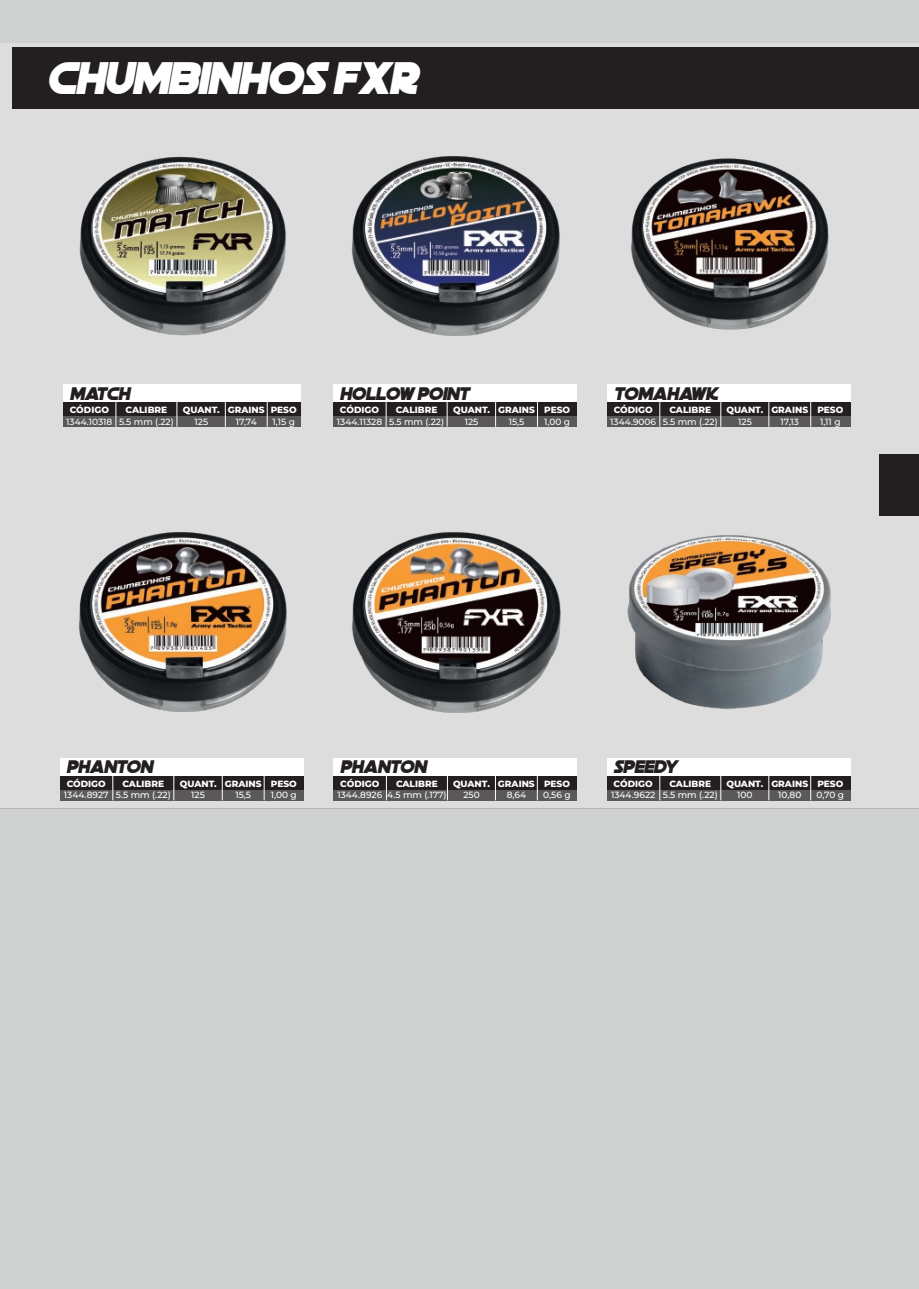
<style>
.page{position:relative;width:919px;height:1289px;background:#fff}
.page>*{position:absolute;margin:0;border:0;box-sizing:border-box;transform-origin:0 0}
.t1{font:italic 45px "Death Star";color:#fff}
.t2{font:italic 18px "Death Star";color:#231f20}
.t3{font:500 9px "Montserrat";color:#fff}
.t4{font:800 9px "Montserrat";color:#fff}
</style>
<div class="page">
<div style="left:0;top:808px;width:918px;height:480px;background:#cfd1d0"></div>
<div style="left:0;top:43px;width:918px;height:765px;background:#dedddd"></div>
<div style="left:13px;top:48px;width:905px;height:61px;background:#231f20"></div>
<div style="left:63px;top:385px;width:237px;height:17px;background:#fff"></div>
<div style="left:63px;top:402px;width:237px;height:14px;background:#231f20"></div>
<div style="left:63px;top:416px;width:237px;height:10px;background:#5b5859"></div>
<svg style="left:177px;top:402px;width:1px;height:24px"></svg>
<svg style="left:225px;top:402px;width:1px;height:24px"></svg>
<svg style="left:267px;top:402px;width:1px;height:24px"></svg>
<svg style="left:116px;top:402px;width:1px;height:24px"></svg>
<img style="left:79px;top:156px;width:207px;height:180px">
<img style="left:351px;top:156px;width:209px;height:181px">
<div style="left:60px;top:775px;width:244px;height:14px;background:#231f20"></div>
<div style="left:60px;top:758px;width:244px;height:17px;background:#fff"></div>
<div style="left:60px;top:789px;width:244px;height:11px;background:#5b5859"></div>
<svg style="left:173px;top:775px;width:1px;height:25px"></svg>
<svg style="left:222px;top:775px;width:1px;height:25px"></svg>
<svg style="left:264px;top:775px;width:1px;height:25px"></svg>
<svg style="left:112px;top:775px;width:1px;height:25px"></svg>
<img style="left:78px;top:532px;width:209px;height:181px">
<img style="left:631px;top:158px;width:198px;height:172px">
<img style="left:627px;top:535px;width:204px;height:174px">
<img style="left:352px;top:532px;width:209px;height:181px">
<div style="left:333px;top:385px;width:244px;height:17px;background:#fff"></div>
<div style="left:333px;top:402px;width:244px;height:14px;background:#231f20"></div>
<div style="left:333px;top:416px;width:244px;height:10px;background:#5b5859"></div>
<svg style="left:447px;top:402px;width:1px;height:24px"></svg>
<svg style="left:495px;top:402px;width:1px;height:24px"></svg>
<svg style="left:537px;top:402px;width:1px;height:24px"></svg>
<svg style="left:386px;top:402px;width:1px;height:24px"></svg>
<div style="left:607px;top:385px;width:243px;height:17px;background:#fff"></div>
<div style="left:607px;top:402px;width:243px;height:14px;background:#231f20"></div>
<div style="left:607px;top:416px;width:243px;height:10px;background:#5b5859"></div>
<svg style="left:720px;top:402px;width:1px;height:24px"></svg>
<svg style="left:768px;top:402px;width:1px;height:24px"></svg>
<svg style="left:810px;top:402px;width:1px;height:24px"></svg>
<svg style="left:659px;top:402px;width:1px;height:24px"></svg>
<div style="left:333px;top:758px;width:243px;height:17px;background:#fff"></div>
<div style="left:333px;top:775px;width:243px;height:14px;background:#231f20"></div>
<div style="left:333px;top:789px;width:243px;height:11px;background:#5b5859"></div>
<svg style="left:447px;top:775px;width:1px;height:25px"></svg>
<svg style="left:495px;top:775px;width:1px;height:25px"></svg>
<svg style="left:537px;top:775px;width:1px;height:25px"></svg>
<svg style="left:386px;top:775px;width:1px;height:25px"></svg>
<div style="left:607px;top:758px;width:243px;height:17px;background:#fff"></div>
<div style="left:607px;top:775px;width:243px;height:14px;background:#231f20"></div>
<div style="left:607px;top:789px;width:243px;height:11px;background:#5b5859"></div>
<svg style="left:720px;top:775px;width:1px;height:25px"></svg>
<svg style="left:768px;top:775px;width:1px;height:25px"></svg>
<svg style="left:810px;top:775px;width:1px;height:25px"></svg>
<svg style="left:659px;top:775px;width:1px;height:25px"></svg>
<div style="left:879px;top:454px;width:39px;height:62px;background:#231f20"></div>
<div style="left:0;top:0;width:918px;height:43px;background:#cfd1d0"></div>
<h1 class="t1" style="left:47px;top:52px;width:372px">CHUMBINHOS FXR</h1>
<h2 class="t2" style="left:70px;top:383px;width:61px">MATCH</h2>
<p class="t4" style="left:125px;top:403px;width:43px">CALIBRE</p>
<p class="t4" style="left:183px;top:403px;width:115px">QUANT. GRAINS PESO</p>
<p class="t3" style="left:119px;top:415px;width:56px">5.5 mm (.22)</p>
<p class="t3" style="left:194px;top:415px;width:15px">125</p>
<p class="t3" style="left:236px;top:415px;width:22px">17,74</p>
<p class="t3" style="left:272px;top:415px;width:24px">1,15 g</p>
<p class="t4" style="left:70px;top:403px;width:41px">CÓDIGO</p>
<p class="t3" style="left:66px;top:415px;width:48px">1344.10318</p>
<h2 class="t2" style="left:340px;top:383px;width:131px">HOLLOW POINT</h2>
<p class="t4" style="left:396px;top:403px;width:43px">CALIBRE</p>
<p class="t4" style="left:498px;top:403px;width:74px">GRAINS PESO</p>
<p class="t3" style="left:389px;top:415px;width:56px">5.5 mm (.22)</p>
<p class="t3" style="left:465px;top:415px;width:15px">125</p>
<p class="t3" style="left:508px;top:415px;width:17px">15,5</p>
<p class="t3" style="left:544px;top:415px;width:27px">1,00 g</p>
<p class="t4" style="left:340px;top:403px;width:41px">CÓDIGO</p>
<p class="t3" style="left:337px;top:415px;width:47px">1344.11328</p>
<p class="t4" style="left:453px;top:403px;width:38px">QUANT.</p>
<h2 class="t2" style="left:614px;top:383px;width:106px">TOMAHAWK</h2>
<p class="t4" style="left:669px;top:403px;width:43px">CALIBRE</p>
<p class="t4" style="left:771px;top:403px;width:74px">GRAINS PESO</p>
<p class="t3" style="left:663px;top:415px;width:56px">5.5 mm (.22)</p>
<p class="t3" style="left:738px;top:415px;width:15px">125</p>
<p class="t3" style="left:780px;top:415px;width:20px">17,13</p>
<p class="t3" style="left:820px;top:415px;width:22px">1,11 g</p>
<p class="t4" style="left:613px;top:403px;width:41px">CÓDIGO</p>
<p class="t3" style="left:610px;top:415px;width:47px">1344.9006</p>
<p class="t4" style="left:726px;top:403px;width:38px">QUANT.</p>
<h2 class="t2" style="left:67px;top:756px;width:87px">PHANTON</h2>
<p class="t4" style="left:122px;top:777px;width:43px">CALIBRE</p>
<p class="t4" style="left:225px;top:777px;width:74px">GRAINS PESO</p>
<p class="t3" style="left:116px;top:788px;width:56px">5.5 mm (.22)</p>
<p class="t3" style="left:191px;top:788px;width:15px">125</p>
<p class="t3" style="left:235px;top:788px;width:17px">15,5</p>
<p class="t3" style="left:271px;top:788px;width:27px">1,00 g</p>
<p class="t4" style="left:67px;top:777px;width:41px">CÓDIGO</p>
<p class="t3" style="left:64px;top:788px;width:46px">1344.8927</p>
<p class="t4" style="left:180px;top:777px;width:38px">QUANT.</p>
<h2 class="t2" style="left:340px;top:756px;width:87px">PHANTON</h2>
<p class="t4" style="left:396px;top:777px;width:43px">CALIBRE</p>
<p class="t4" style="left:498px;top:777px;width:74px">GRAINS PESO</p>
<p class="t3" style="left:387px;top:788px;width:61px">4.5 mm (.177)</p>
<p class="t3" style="left:463px;top:788px;width:18px">250</p>
<p class="t3" style="left:506px;top:788px;width:21px">8,64</p>
<p class="t3" style="left:543px;top:788px;width:29px">0,56 g</p>
<p class="t4" style="left:340px;top:777px;width:41px">CÓDIGO</p>
<p class="t3" style="left:337px;top:788px;width:46px">1344.8926</p>
<p class="t4" style="left:453px;top:777px;width:38px">QUANT.</p>
<h2 class="t2" style="left:614px;top:756px;width:65px">SPEEDY</h2>
<p class="t4" style="left:669px;top:777px;width:43px">CALIBRE</p>
<p class="t4" style="left:771px;top:777px;width:74px">GRAINS PESO</p>
<p class="t3" style="left:663px;top:788px;width:56px">5.5 mm (.22)</p>
<p class="t3" style="left:737px;top:788px;width:17px">100</p>
<p class="t3" style="left:778px;top:788px;width:25px">10,80</p>
<p class="t3" style="left:816px;top:788px;width:29px">0,70 g</p>
<p class="t4" style="left:613px;top:777px;width:41px">CÓDIGO</p>
<p class="t3" style="left:611px;top:788px;width:46px">1344.9622</p>
<p class="t4" style="left:726px;top:777px;width:38px">QUANT.</p>
</div>
